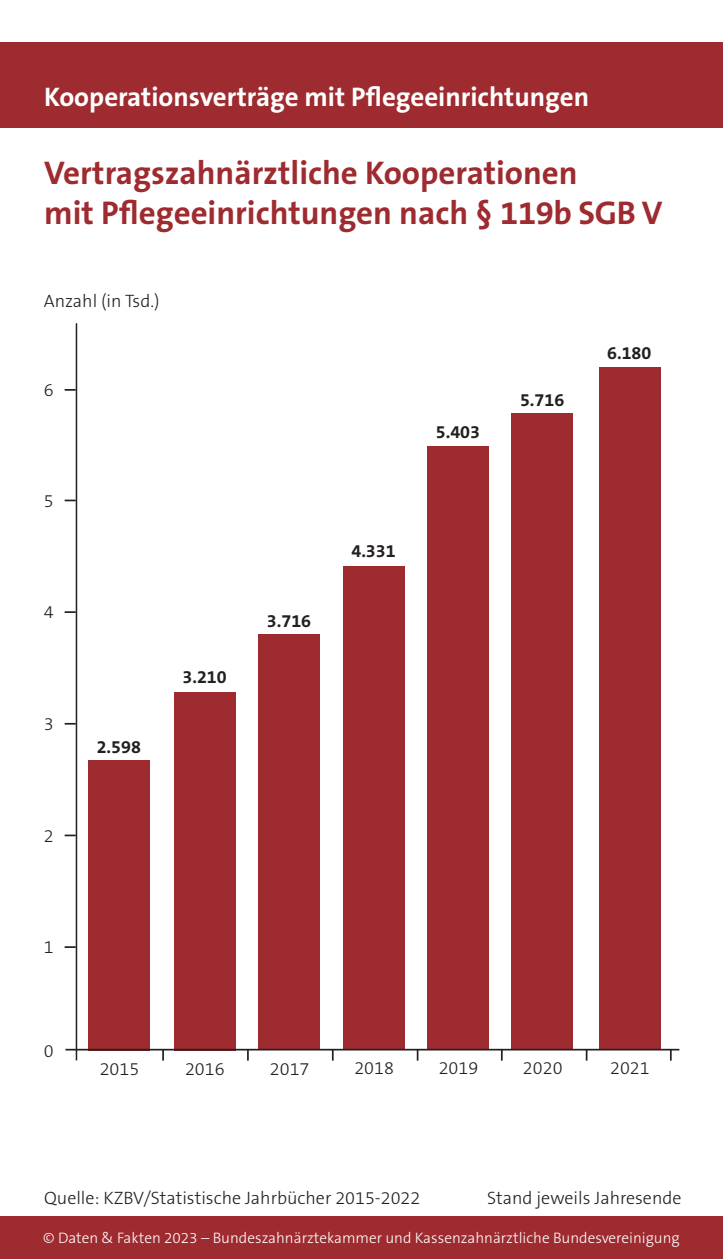
<style>
.page{position:relative;width:723px;height:1259px;background:#fff}
.page>*{position:absolute;margin:0;border:0;box-sizing:border-box;transform-origin:0 0}
.t1{font:700 33px/39.6px "The Sans B Plus W7";color:#9e2b2f}
.t2{font:700 27px "The Sans B Plus W7";color:#fff}
.t3{font:300 18px "The Sans B Plus W3";color:#231f20}
.t4{font:700 18px "The Sans B Plus W7";color:#231f20}
.t5{font:300 15.3px "The Sans B Plus W3";color:#fff}
</style>
<div class="page">
<div style="left:427px;top:446px;width:62px;height:603px;background:#9e2b2f"></div>
<div style="left:0;top:43px;width:723px;height:85px;background:#9e2b2f"></div>
<div style="left:88px;top:760px;width:62px;height:290px;background:#9e2b2f"></div>
<div style="left:174px;top:692px;width:61px;height:358px;background:#9e2b2f"></div>
<div style="left:259px;top:635px;width:61px;height:415px;background:#9e2b2f"></div>
<div style="left:343px;top:566px;width:62px;height:484px;background:#9e2b2f"></div>
<div style="left:511px;top:414px;width:62px;height:635px;background:#9e2b2f"></div>
<div style="left:599px;top:367px;width:61px;height:682px;background:#9e2b2f"></div>
<svg style="left:162px;top:1050px;width:2px;height:10px"></svg>
<svg style="left:247px;top:1050px;width:2px;height:10px"></svg>
<svg style="left:332px;top:1050px;width:2px;height:10px"></svg>
<svg style="left:501px;top:1050px;width:2px;height:10px"></svg>
<svg style="left:670px;top:1050px;width:2px;height:10px"></svg>
<hr style="left:65px;top:1048px;width:614px;height:2px;background:#231f20">
<hr style="left:76px;top:323px;width:1px;height:737px;background:#231f20">
<svg style="left:65px;top:946px;width:11px;height:2px"></svg>
<svg style="left:65px;top:834px;width:11px;height:2px"></svg>
<svg style="left:65px;top:611px;width:11px;height:2px"></svg>
<svg style="left:65px;top:499px;width:11px;height:2px"></svg>
<svg style="left:65px;top:389px;width:11px;height:2px"></svg>
<div style="left:0;top:1216px;width:723px;height:43px;background:#9e2b2f"></div>
<h2 class="t2" style="left:44px;top:80px;width:546px">Kooperationsverträge mit Pflegeeinrichtungen</h2>
<h1 class="t1" style="left:44px;top:153px;width:620px">Vertragszahnärztliche Kooperationen<br>mit Pflegeeinrichtungen nach § 119b SGB V</h1>
<p class="t3" style="left:44px;top:290px;width:117px">Anzahl (in Tsd.)</p>
<p class="t3" style="left:44px;top:378px;width:11px">6</p>
<p class="t3" style="left:44px;top:489px;width:11px">5</p>
<p class="t3" style="left:44px;top:600px;width:11px">4</p>
<p class="t3" style="left:44px;top:712px;width:11px">3</p>
<p class="t3" style="left:44px;top:824px;width:11px">2</p>
<p class="t4" style="left:97px;top:735px;width:46px">2.598</p>
<p class="t4" style="left:182px;top:666px;width:46px">3.210</p>
<p class="t3" style="left:44px;top:935px;width:11px">1</p>
<p class="t3" style="left:44px;top:1039px;width:11px">0</p>
<p class="t4" style="left:267px;top:609px;width:46px">3.716</p>
<p class="t4" style="left:351px;top:539px;width:46px">4.331</p>
<p class="t4" style="left:436px;top:420px;width:46px">5.403</p>
<p class="t4" style="left:520px;top:388px;width:46px">5.716</p>
<p class="t4" style="left:607px;top:341px;width:46px">6.180</p>
<p class="t3" style="left:100px;top:1057px;width:41px">2015</p>
<p class="t3" style="left:185px;top:1057px;width:41px">2016</p>
<p class="t3" style="left:270px;top:1057px;width:41px">2017</p>
<p class="t3" style="left:354px;top:1056px;width:41px">2018</p>
<p class="t3" style="left:439px;top:1056px;width:41px">2019</p>
<p class="t3" style="left:523px;top:1056px;width:41px">2020</p>
<p class="t3" style="left:610px;top:1056px;width:41px">2021</p>
<p class="t3" style="left:44px;top:1186px;width:378px">Quelle: KZBV/Statistische Jahrbücher 2015-2022</p>
<p class="t3" style="left:487px;top:1186px;width:196px">Stand jeweils Jahresende</p>
<p class="t5" style="left:43px;top:1228px;width:638px">© Daten &amp; Fakten 2023 – Bundeszahnärztekammer und Kassenzahnärztliche Bundesvereinigung</p>
</div>
